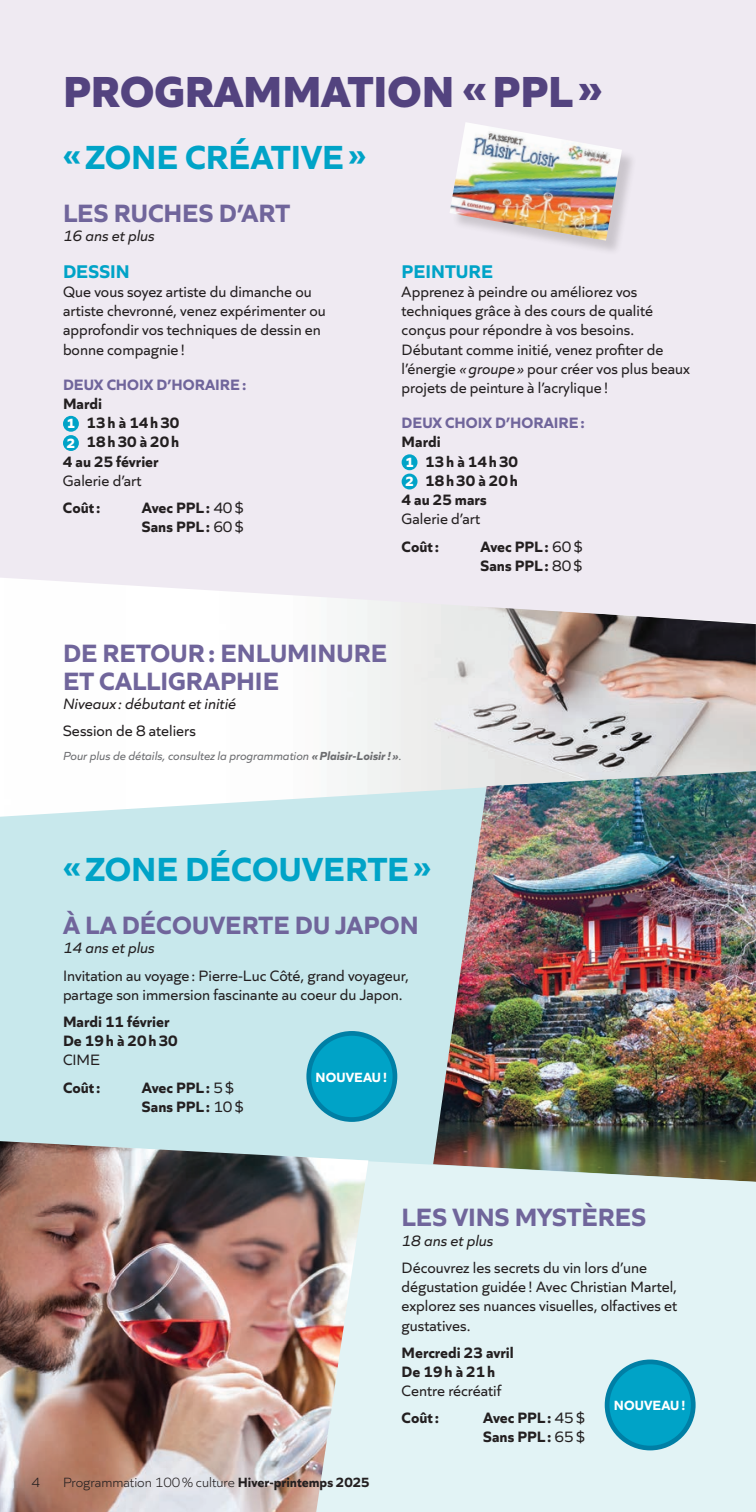
<style>
.page{position:relative;width:756px;height:1512px;background:#fff}
.page>*{position:absolute;margin:0;border:0;box-sizing:border-box;transform-origin:0 0}
.t1{font:800 45.5px "Quiet Sans";color:#53437f}
.t2{font:700 35px "Quiet Sans";color:#00a3c7}
.t3{font:700 26.25px/28px "Quiet Sans";color:#70659b}
.t4{font:700 19.25px "Quiet Sans";color:#00a3c7}
.t5{font:15.75px/19.2px "Quiet Sans";color:#231f20}
.t6{font:700 15.75px/19.2px "Quiet Sans";color:#231f20}
.t7{font:italic 15.75px "Quiet Sans";color:#231f20}
.t8{font:700 15.75px "Quiet Sans";color:#70659b}
.t9{font:300 14px "Quiet Sans";color:#231f20}
.t10{font:700 14px "Quiet Sans";letter-spacing:.005em;color:#fff}
.t11{font:italic 12.25px "Quiet Sans";color:#6c6d70}
.s1{font-weight:800;font-size:14px;color:#fff}
.s2{font-weight:400}
.s3{font-style:italic}
.s4{font-weight:700}
</style>
<div class="page">
<img style="left:347px;top:623px;width:409px;height:148px">
<div style="left:0;top:0;width:756px;height:623px;background:#efeaf2"></div>
<svg style="left:0;top:771px;width:433px;height:371px;background:#cce9ed"></svg>
<img style="left:433px;top:771px;width:323px;height:371px">
<svg style="left:368px;top:1142px;width:388px;height:370px;background:#d7e8e8"></svg>
<img style="left:0;top:1141px;width:368px;height:371px">
<div style="left:63px;top:416px;width:16px;height:16px;background:#00a3c7;border-radius:50%"></div>
<div style="left:63px;top:435px;width:16px;height:16px;background:#00a3c7;border-radius:50%"></div>
<div style="left:402px;top:454px;width:16px;height:16px;background:#00a3c7;border-radius:50%"></div>
<div style="left:402px;top:474px;width:16px;height:15px;background:#00a3c7;border-radius:50%"></div>
<div style="left:452px;top:125px;width:185px;height:131px;background:#231f20;opacity:.18"></div>
<img style="left:449px;top:122px;width:173px;height:119px">
<div style="left:309px;top:1033px;width:86px;height:87px;background:#00a3c7;border-radius:50%"></div>
<div style="left:306px;top:1031px;width:91px;height:91px;border:5px solid #007fa5;border-radius:50%"></div>
<div style="left:607px;top:1362px;width:86px;height:86px;background:#00a3c7;border-radius:50%"></div>
<div style="left:605px;top:1360px;width:91px;height:90px;border:5px solid #007fa5;border-radius:50%"></div>
<h1 class="t1" style="left:63px;top:55px;width:541px">PROGRAMMATION «PPL»</h1>
<h2 class="t2" style="left:63px;top:129px;width:305px">«ZONE CRÉATIVE»</h2>
<h3 class="t3" style="left:63px;top:196px;width:229px">LES RUCHES D’ART</h3>
<p class="t7" style="left:63px;top:224px;width:93px">16 ans et plus</p>
<p class="t4" style="left:63px;top:256px;width:68px">DESSIN</p>
<p class="t5" style="left:63px;top:281px;width:264px">Que vous soyez artiste du dimanche ou artiste chevronné, venez expérimenter ou approfondir vos techniques de dessin en bonne compagnie!</p>
<p class="t8" style="left:63px;top:372px;width:185px">DEUX CHOIX D’HORAIRE:</p>
<p class="t6" style="left:63px;top:393px;width:118px">Mardi<br><span class="s1">1</span> 13h à 14h30<br><span class="s1">2</span> 18h30 à 20h<br>4 au 25 février</p>
<p class="t5" style="left:63px;top:470px;width:80px">Galerie d’art</p>
<p class="t6" style="left:63px;top:497px;width:39px">Coût:</p>
<p class="t6" style="left:142px;top:497px;width:104px">Avec PPL: <span class="s2">40$<br></span>Sans PPL: <span class="s2">60$</span></p>
<p class="t4" style="left:402px;top:256px;width:93px">PEINTURE</p>
<p class="t5" style="left:402px;top:281px;width:290px">Apprenez à peindre ou améliorez vos techniques grâce à des cours de qualité conçus pour répondre à vos besoins.<br>Débutant comme initié, venez profiter de l’énergie <span class="s3">«groupe»</span> pour créer vos plus beaux projets de peinture à l’acrylique!</p>
<p class="t8" style="left:402px;top:411px;width:185px">DEUX CHOIX D’HORAIRE:</p>
<p class="t6" style="left:402px;top:431px;width:118px">Mardi<br><span class="s1">1</span> 13h à 14h30<br><span class="s1">2</span> 18h30 à 20h<br>4 au 25 mars</p>
<p class="t5" style="left:402px;top:508px;width:80px">Galerie d’art</p>
<p class="t6" style="left:402px;top:535px;width:39px">Coût:</p>
<p class="t6" style="left:480px;top:535px;width:104px">Avec PPL: <span class="s2">60$<br></span>Sans PPL: <span class="s2">80$</span></p>
<h3 class="t3" style="left:63px;top:637px;width:326px">DE RETOUR: ENLUMINURE<br>ET CALLIGRAPHIE</h3>
<p class="t7" style="left:63px;top:692px;width:175px">Niveaux : débutant et initié</p>
<p class="t5" style="left:63px;top:720px;width:134px">Session de 8 ateliers</p>
<p class="t11" style="left:63px;top:747px;width:340px">Pour plus de détails, consultez la programmation <span class="s4">«Plaisir-Loisir!»</span>.</p>
<h2 class="t2" style="left:63px;top:842px;width:370px">«ZONE DÉCOUVERTE»</h2>
<h3 class="t3" style="left:63px;top:909px;width:357px">À LA DÉCOUVERTE DU JAPON</h3>
<p class="t7" style="left:63px;top:937px;width:93px">14 ans et plus</p>
<p class="t5" style="left:63px;top:964px;width:348px">Invitation au voyage: Pierre-Luc Côté, grand voyageur, partage son immersion fascinante au coeur du Japon.</p>
<p class="t6" style="left:63px;top:1011px;width:116px">Mardi 11 février<br>De 19h à 20h30</p>
<p class="t5" style="left:63px;top:1049px;width:39px">CIME</p>
<p class="t6" style="left:63px;top:1076px;width:39px">Coût:</p>
<p class="t6" style="left:142px;top:1076px;width:104px">Avec PPL: <span class="s2">5$<br></span>Sans PPL: <span class="s2">10$</span></p>
<p class="t10" style="left:316px;top:1066px;width:73px">NOUVEAU!</p>
<p class="t9" style="left:32px;top:1473px;width:10px">4</p>
<p class="t9" style="left:63px;top:1473px;width:308px">Programmation 100% culture <span class="s4">Hiver-printemps 2025</span></p>
<h3 class="t3" style="left:402px;top:1201px;width:246px">LES VINS MYSTÈRES</h3>
<p class="t7" style="left:402px;top:1229px;width:93px">18 ans et plus</p>
<p class="t5" style="left:402px;top:1257px;width:277px">Découvrez les secrets du vin lors d’une dégustation guidée! Avec Christian Martel, explorez ses nuances visuelles, olfactives et gustatives.</p>
<p class="t6" style="left:402px;top:1341px;width:114px">Mercredi 23 avril<br>De 19h à 21h</p>
<p class="t5" style="left:402px;top:1380px;width:101px">Centre récréatif</p>
<p class="t6" style="left:402px;top:1407px;width:39px">Coût:</p>
<p class="t6" style="left:483px;top:1407px;width:104px">Avec PPL: <span class="s2">45$<br></span>Sans PPL: <span class="s2">65$</span></p>
<p class="t10" style="left:614px;top:1394px;width:73px">NOUVEAU!</p>
</div>
